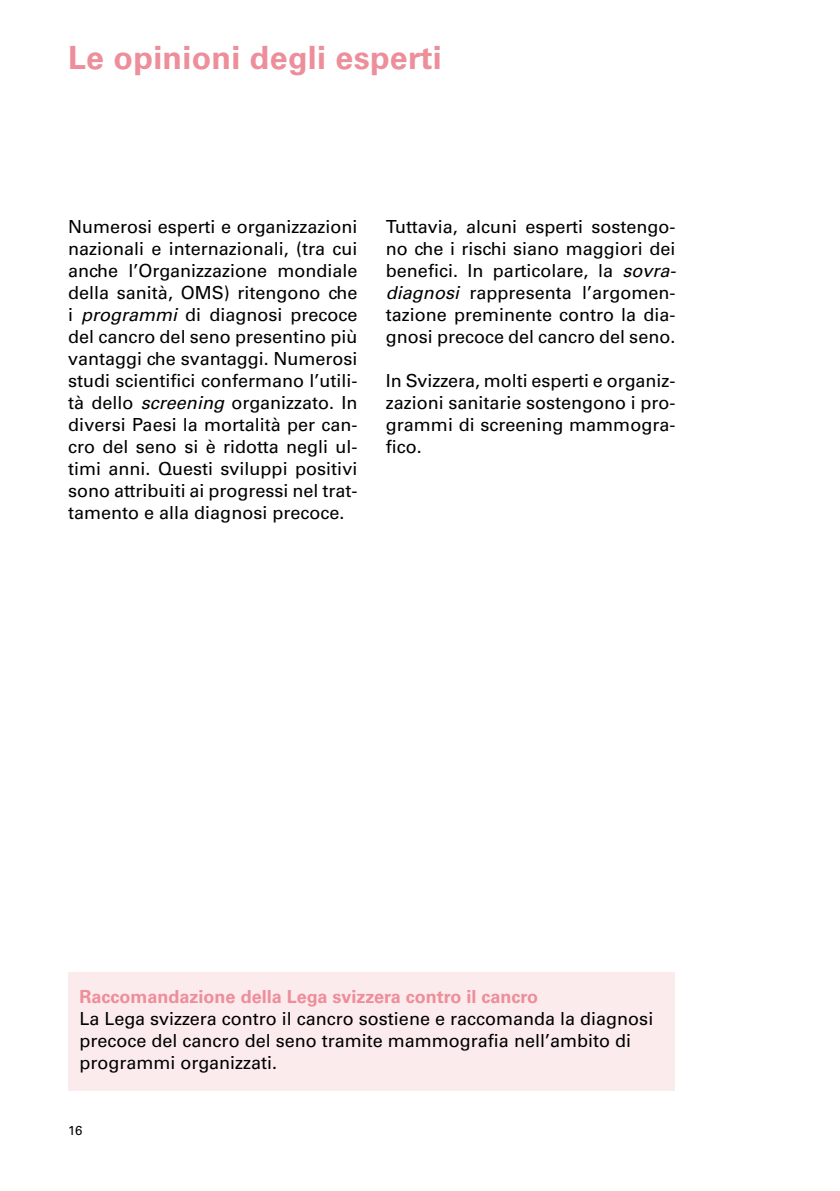
<style>
.page{position:relative;width:840px;height:1191px;background:#fff}
.page>*{position:absolute;margin:0;border:0;box-sizing:border-box;transform-origin:0 0}
.t1{font:700 32px "Univers LT Std";letter-spacing:.01em;color:#ed8e9b}
.t2{font:18px/22px "Univers LT Std";color:#000;text-align:justify}
.t3{font:700 18px "Univers LT Std";color:#ed8e9b}
.t4{font:13px "Univers LT Std";color:#000}
.s1{font-style:italic}
</style>
<div class="page">
<div style="left:69px;top:972px;width:605px;height:118px;background:#fcebec"></div>
<h1 class="t1" style="left:68px;top:38px;width:375px">Le opinioni degli esperti</h1>
<p class="t2" style="left:68px;top:215px;width:291px">Numerosi esperti e organizzazioni nazionali e internazionali, (tra cui anche l’Organizzazione mondiale della sanità, OMS) ritengono che i <span class="s1">programmi</span> di diagnosi precoce del cancro del seno presentino più vantaggi che svantaggi. Numerosi studi scientifici confermano l’utili&shy;tà dello <span class="s1">screening</span> organizzato. In diversi Paesi la mortalità per can&shy;cro del seno si è ridotta negli ul&shy;timi anni. Questi sviluppi positivi sono attribuiti ai progressi nel trat&shy;tamento e alla diagnosi precoce.</p>
<p class="t2" style="left:386px;top:215px;width:291px">Tuttavia, alcuni esperti sostengo&shy;no che i rischi siano maggiori dei benefici. In particolare, la <span class="s1">sovra&shy;diagnosi</span> rappresenta l’argomen&shy;tazione preminente contro la dia&shy;gnosi precoce del cancro del seno.</p>
<p class="t2" style="left:386px;top:369px;width:291px">In Svizzera, molti esperti e organiz&shy;zazioni sanitarie sostengono i pro&shy;grammi di screening mammogra&shy;fico.</p>
<p class="t3" style="left:79px;top:986px;width:460px">Raccomandazione della Lega svizzera contro il cancro</p>
<p class="t2" style="left:79px;top:1008px;width:575px;text-align:left">La Lega svizzera contro il cancro sostiene e raccomanda la diagnosi precoce del cancro del seno tramite mammografia nell’ambito di programmi organizzati.</p>
<p class="t4" style="left:68px;top:1123px;width:16px">16</p>
</div>
